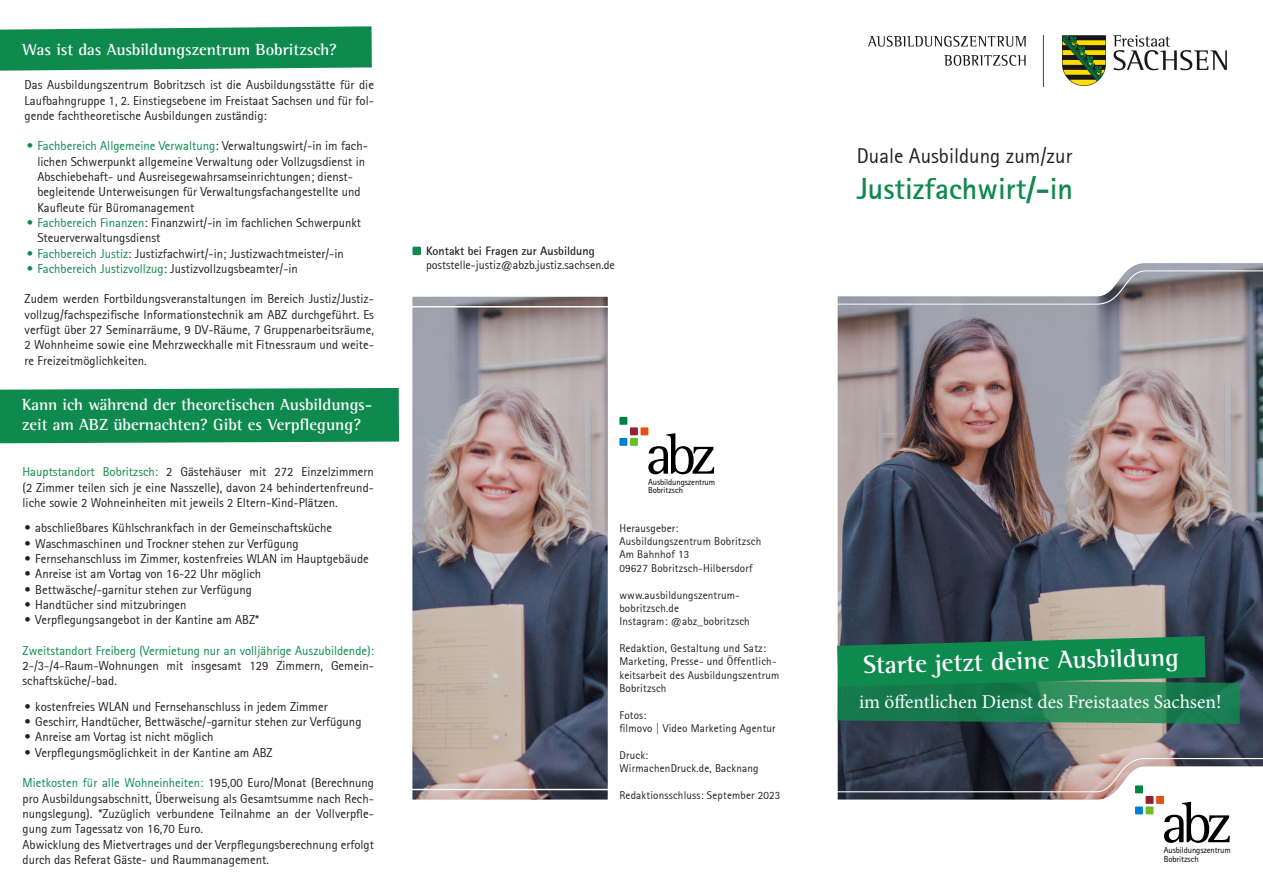
<style>
.page{position:relative;width:1263px;height:893px;background:#fff}
.page>*{position:absolute;margin:0;border:0;box-sizing:border-box;transform-origin:0 0}
.t1{font:57.75px "Rotis Semi Serif";letter-spacing:-.1em;color:#000}
.t2{font:700 30px "Rotis Sans Serif";color:#0f8a4e}
.t3{font:700 25.5px "Rotis Semi Serif";color:#fff}
.t4{font:21px "Rotis Sans Serif";color:#231f20}
.t5{font:19.5px "Minion Pro";color:#fff}
.t6{font:700 16.5px/19.8px "Rotis Semi Serif";color:#fff}
.t7{font:12.75px/15.3px "Rotis Sans Serif";color:#231f20}
.t8{font:12.75px "Rotis Sans Serif";color:#0f8a4e}
.t9{font:12px "Rotis Sans Serif";color:#231f20}
.t10{font:700 12px "Rotis Sans Serif";color:#231f20}
.t11{font:11.25px "Rotis Sans Serif";letter-spacing:.015em;color:#231f20}
.t12{font:11.1px/13.4px "Rotis Sans Serif";letter-spacing:.015em;color:#231f20}
.t13{font:8.7px/8.7px "Rotis Sans Serif";letter-spacing:-.01em;color:#000}
.s1{color:#0f8a4e}
</style>
<div class="page">
<img style="left:869px;top:36px;width:357px;height:50px">
<img style="left:838px;top:263px;width:425px;height:536px">
<img style="left:412px;top:297px;width:196px;height:502px">
<svg style="left:837px;top:636px;width:403px;height:88px;background:#1d7d51"></svg>
<div style="left:1145px;top:806px;width:8px;height:8px;background:#69be28"></div>
<div style="left:1145px;top:796px;width:8px;height:8px;background:#981e32"></div>
<div style="left:1156px;top:796px;width:8px;height:8px;background:#e75113"></div>
<div style="left:1135px;top:806px;width:8px;height:8px;background:#0082ca"></div>
<div style="left:1135px;top:785px;width:8px;height:8px;background:#008444"></div>
<svg style="left:0;top:26px;width:372px;height:45px;background:#24945d"></svg>
<div style="left:0;top:388px;width:399px;height:55px;background:#0f8a4e"></div>
<div style="left:630px;top:438px;width:8px;height:8px;background:#69be28"></div>
<div style="left:630px;top:427px;width:8px;height:8px;background:#981e32"></div>
<div style="left:640px;top:427px;width:8px;height:8px;background:#e75113"></div>
<div style="left:619px;top:438px;width:8px;height:8px;background:#0082ca"></div>
<div style="left:619px;top:417px;width:8px;height:8px;background:#008444"></div>
<div style="left:412px;top:247px;width:9px;height:8px;background:#0f8a4e"></div>
<p class="t6" style="left:23px;top:39px;width:316px">Was ist das Ausbildungszentrum Bobritzsch?</p>
<p class="t7" style="left:25px;top:77px;width:351px;text-align:justify">Das Ausbildungszentrum Bobritzsch ist die Ausbildungsstätte für die Laufbahngruppe 1, 2. Einstiegsebene im Freistaat Sachsen und für fol&shy;gende fachtheoretische Ausbildungen zuständig:</p>
<p class="t7" style="left:37px;top:138px;width:332px;text-indent:-11px"><span class="s1">• Fachbereich Allgemeine Verwaltung</span>: Verwaltungswirt/-in im fach&shy;lichen Schwerpunkt allgemeine Verwaltung oder Vollzugsdienst in Abschiebehaft- und Ausreisegewahrsamseinrichtungen; dienst&shy;begleitende Unterweisungen für Verwaltungsfachangestellte und Kaufleute für Büromanagement</p>
<p class="t7" style="left:37px;top:215px;width:325px;text-indent:-11px"><span class="s1">• Fachbereich Finanzen</span>: Finanzwirt/-in im fachlichen Schwerpunkt<br>Steuerverwaltungsdienst</p>
<p class="t7" style="left:27px;top:245px;width:319px"><span class="s1">• Fachbereich Justiz</span>: Justizfachwirt/-in; Justizwachtmeister/-in</p>
<p class="t7" style="left:27px;top:261px;width:273px"><span class="s1">• Fachbereich Justizvollzug</span>: Justizvollzugsbeamter/-in</p>
<p class="t7" style="left:25px;top:291px;width:351px;text-align:justify">Zudem werden Fortbildungsveranstaltungen im Bereich Justiz/Justiz&shy;vollzug/fachspezifische Informationstechnik am ABZ durchgeführt. Es verfügt über 27 Seminarräume, 9 DV-Räume, 7 Gruppenarbeitsräume, 2 Wohnheime sowie eine Mehrzweckhalle mit Fitnessraum und weite&shy;re Freizeitmöglichkeiten.</p>
<p class="t6" style="left:22px;top:395px;width:352px">Kann ich während der theoretischen Ausbildungs&shy;zeit am ABZ übernachten? Gibt es Verpflegung?</p>
<p class="t7" style="left:23px;top:464px;width:353px;text-align:justify"><span class="s1">Hauptstandort Bobritzsch:</span> 2 Gästehäuser mit 272 Einzelzimmern (2 Zimmer teilen sich je eine Nasszelle), davon 24 behindertenfreund&shy;liche sowie 2 Wohneinheiten mit jeweils 2 Eltern-Kind-Plätzen.</p>
<p class="t7" style="left:25px;top:520px;width:309px">• abschließbares Kühlschrankfach in der Gemeinschaftsküche</p>
<p class="t7" style="left:25px;top:536px;width:276px">• Waschmaschinen und Trockner stehen zur Verfügung</p>
<p class="t7" style="left:25px;top:551px;width:346px">• Fernsehanschluss im Zimmer, kostenfreies WLAN im Hauptgebäude</p>
<p class="t7" style="left:25px;top:566px;width:238px">• Anreise ist am Vortag von 16-22 Uhr möglich</p>
<p class="t7" style="left:25px;top:581px;width:229px">• Bettwäsche/-garnitur stehen zur Verfügung</p>
<p class="t7" style="left:25px;top:597px;width:163px">• Handtücher sind mitzubringen</p>
<p class="t7" style="left:25px;top:612px;width:236px">• Verpflegungsangebot in der Kantine am ABZ*</p>
<p class="t8" style="left:23px;top:643px;width:353px">Zweitstandort Freiberg (Vermietung nur an volljährige Auszubildende):</p>
<p class="t7" style="left:23px;top:658px;width:353px">2-/3-/4-Raum-Wohnungen mit insgesamt 129 Zimmern, Gemein&shy;schaftsküche/-bad.</p>
<p class="t7" style="left:25px;top:699px;width:305px">• kostenfreies WLAN und Fernsehanschluss in jedem Zimmer</p>
<p class="t7" style="left:25px;top:714px;width:338px">• Geschirr, Handtücher, Bettwäsche/-garnitur stehen zur Verfügung</p>
<p class="t7" style="left:25px;top:729px;width:190px">• Anreise am Vortag ist nicht möglich</p>
<p class="t7" style="left:25px;top:745px;width:250px">• Verpflegungsmöglichkeit in der Kantine am ABZ</p>
<p class="t7" style="left:23px;top:775px;width:353px"><span class="s1">Mietkosten für alle Wohneinheiten:</span> 195,00 Euro/Monat (Berechnung pro Ausbildungsabschnitt, Überweisung als Gesamtsumme nach Rech&shy;nungslegung). *Zuzüglich verbundene Teilnahme an der Vollverpfle&shy;gung zum Tagessatz von 16,70 Euro.<br>Abwicklung des Mietvertrages und der Verpflegungsberechnung erfolgt durch das Referat Gäste- und Raummanagement.</p>
<p class="t10" style="left:426px;top:243px;width:170px">Kontakt bei Fragen zur Ausbildung</p>
<p class="t9" style="left:426px;top:258px;width:190px">poststelle-justiz@abzb.justiz.sachsen.de</p>
<h1 class="t1" style="left:646px;top:420px;width:72px">abz</h1>
<p class="t13" style="left:648px;top:477px;width:69px">Ausbildungszentrum<br>Bobritzsch</p>
<p class="t12" style="left:619px;top:521px;width:143px">Herausgeber:<br>Ausbildungszentrum Bobritzsch<br>Am Bahnhof 13<br>09627 Bobritzsch-Hilbersdorf</p>
<p class="t12" style="left:619px;top:588px;width:132px">www.ausbildungszentrum&shy;bobritzsch.de<br>Instagram: @abz_bobritzsch</p>
<p class="t11" style="left:619px;top:642px;width:148px">Redaktion, Gestaltung und Satz:</p>
<p class="t12" style="left:619px;top:655px;width:161px">Marketing, Presse- und Öffentlich&shy;keitsarbeit des Ausbildungszentrum<br>Bobritzsch</p>
<p class="t12" style="left:619px;top:708px;width:158px">Fotos:<br>filmovo | Video Marketing Agentur</p>
<p class="t12" style="left:619px;top:748px;width:141px">Druck:<br>WirmachenDruck.de, Backnang</p>
<p class="t12" style="left:619px;top:789px;width:163px">Redaktionsschluss: September 2023</p>
<h3 class="t4" style="left:857px;top:144px;width:217px">Duale Ausbildung zum/zur</h3>
<h2 class="t2" style="left:857px;top:170px;width:218px">Justizfachwirt/-in</h2>
<h3 class="t3" style="left:863px;top:648px;width:317px;rotate:-1deg">Starte jetzt deine Ausbildung</h3>
<h3 class="t5" style="left:859px;top:688px;width:364px">im öffentlichen Dienst des Freistaates Sachsen!</h3>
<h1 class="t1" style="left:1161px;top:789px;width:72px">abz</h1>
<p class="t13" style="left:1164px;top:846px;width:69px">Ausbildungszentrum<br>Bobritzsch</p>
</div>
